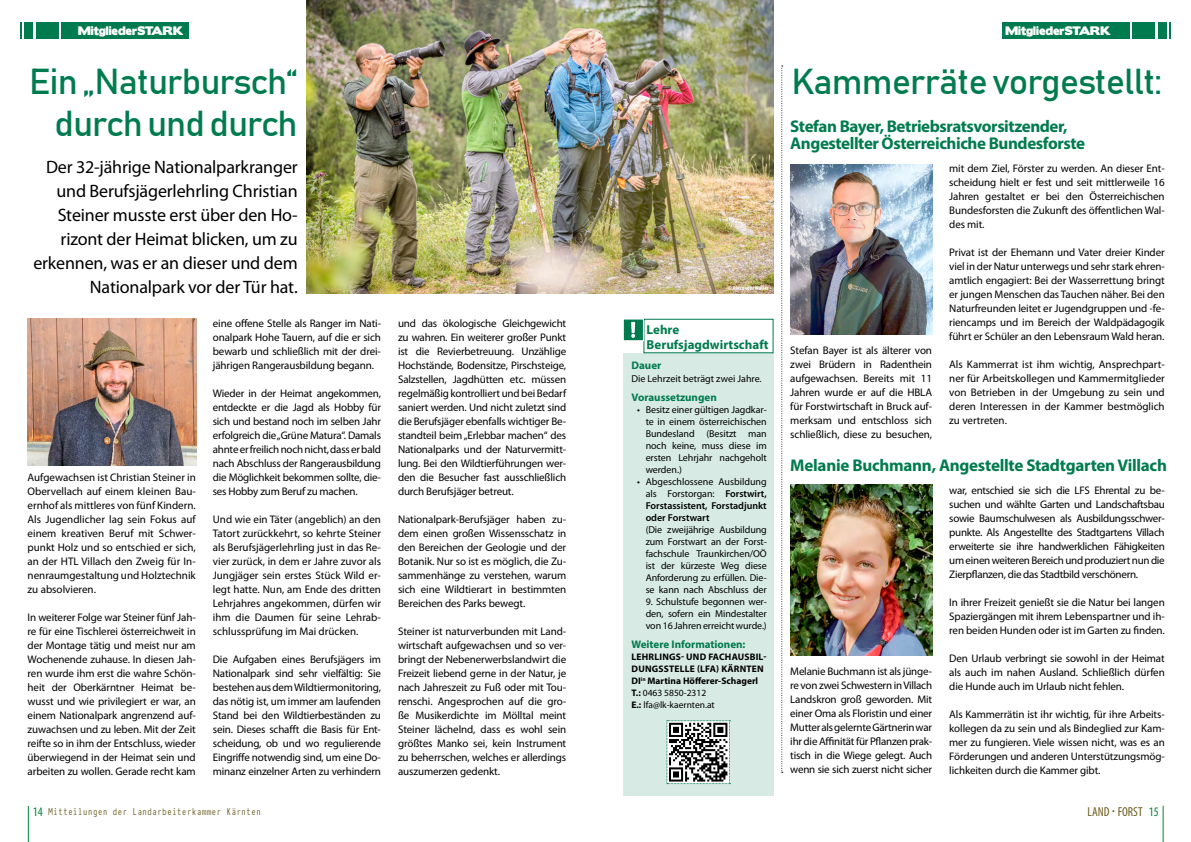
<style>
.page{position:relative;width:1191px;height:842px;background:#fff}
.page>*{position:absolute;margin:0;border:0;box-sizing:border-box;transform-origin:0 0}
.t1{font:36px/42px "Bahnschrift";letter-spacing:-.025em;color:#007b4f;text-align:right}
.t2{font:18px/24px "Myriad Pro";letter-spacing:-.01em;color:#000;text-align:right}
.t3{font:700 17px/17px "Myriad Pro";letter-spacing:-.025em;color:#007b4f}
.t4{font:700 13px/15px "Myriad Pro";color:#007b4f}
.t5{font:condensed 13px "Myriad Pro";color:#6a5c20}
.t6{font:11px/14px "Myriad Pro";letter-spacing:-.01em;color:#000;text-align:justify}
.t7{font:11px "Typewriter Condensed";color:#6a5c20}
.t8{font:700 11px "Myriad Pro";color:#007b4f}
.t9{font:11px "Boris Black Bloxx";color:#fff}
.t10{font:10px/12px "Myriad Pro";letter-spacing:-.01em;color:#000;text-align:justify}
.t11{font:600 10px/12px "Myriad Pro";color:#000;text-align:justify}
.t12{font:700 9.5px/12px "Myriad Pro";letter-spacing:.02em;color:#000}
.t13{font:700 condensed 6px "Myriad Pro";color:#fff}
.s1{font-family:"Myriad Pro";font-stretch:condensed;font-size:13px;color:#008639}
.s2{font-weight:400}
.s3{color:#008639}
</style>
<div class="page">
<div style="left:61px;top:22px;width:128px;height:17px;background:#007b4f"></div>
<div style="left:36px;top:22px;width:23px;height:17px;background:#007b4f"></div>
<div style="left:24px;top:22px;width:9px;height:17px;background:#007b4f"></div>
<svg style="left:20px;top:22px;width:2px;height:17px"></svg>
<hr style="left:28px;top:806px;width:1px;height:36px;background:#008639">
<div style="left:1002px;top:22px;width:127px;height:17px;background:#007b4f"></div>
<div style="left:1132px;top:22px;width:23px;height:17px;background:#007b4f"></div>
<div style="left:1157px;top:22px;width:9px;height:17px;background:#007b4f"></div>
<svg style="left:1169px;top:22px;width:2px;height:17px"></svg>
<hr style="left:1162px;top:806px;width:1px;height:36px;background:#008639">
<div style="left:623px;top:353px;width:150px;height:443px;background:#d7eae3"></div>
<div style="left:643px;top:319px;width:130px;height:34px;border:1px solid #007b4f"></div>
<div style="left:623px;top:319px;width:20px;height:22px;background:#007b4f;border:1px solid #fff"></div>
<svg style="left:631px;top:322px;width:4px;height:16px"></svg>
<img style="left:306px;top:0;width:467px;height:293px">
<img style="left:790px;top:164px;width:142px;height:170px">
<img style="left:790px;top:485px;width:142px;height:170px">
<img style="left:28px;top:319px;width:168px;height:146px">
<svg style="left:781px;top:66px;width:2px;height:707px"></svg>
<svg style="left:666px;top:720px;width:64px;height:64px;background:#898d8b"></svg>
<p class="t9" style="left:78px;top:22px;width:107px">MitgliederSTARK</p>
<h1 class="t1" style="left:29px;top:59px;width:270px">Ein „Naturbursch“ durch und durch</h1>
<h2 class="t2" style="left:33px;top:155px;width:266px">Der 32-jährige Nationalparkranger und Berufsjägerlehrling Christian Steiner musste erst über den Ho&shy;rizont der Heimat blicken, um zu erkennen, was er an dieser und dem Nationalpark vor der Tür hat.</h2>
<p class="t6" style="left:28px;top:470px;width:170px">Aufgewachsen ist Christian Steiner in Obervellach auf einem kleinen Bau&shy;ernhof als mittleres von fünf Kindern.<br>Als Jugendlicher lag sein Fokus auf einem kreativen Beruf mit Schwer&shy;punkt Holz und so entschied er sich, an der HTL Villach den Zweig für In&shy;nenraumgestaltung und Holztechnik zu absolvieren.</p>
<p class="t6" style="left:28px;top:610px;width:170px">In weiterer Folge war Steiner fünf Jah&shy;re für eine Tischlerei österreichweit in der Montage tätig und meist nur am Wochenende zuhause. In diesen Jah&shy;ren wurde ihm erst die wahre Schön&shy;heit der Oberkärntner Heimat be&shy;wusst und wie privilegiert er war, an einem Nationalpark angrenzend auf&shy;zuwachsen und zu leben. Mit der Zeit reifte so in ihm der Entschluss, wieder überwiegend in der Heimat sein und arbeiten zu wollen. Gerade recht kam</p>
<p class="t6" style="left:213px;top:316px;width:170px">eine offene Stelle als Ranger im Nati&shy;onalpark Hohe Tauern, auf die er sich bewarb und schließlich mit der drei&shy;jährigen Rangerausbildung begann.</p>
<p class="t6" style="left:213px;top:386px;width:170px">Wieder in der Heimat angekommen, entdeckte er die Jagd als Hobby für sich und bestand noch im selben Jahr erfolgreich die „Grüne Matura“. Damals ahnte er freilich noch nicht, dass er bald nach Abschluss der Rangerausbildung die Möglichkeit bekommen sollte, die&shy;ses Hobby zum Beruf zu machen.</p>
<p class="t6" style="left:213px;top:512px;width:170px">Und wie ein Täter (angeblich) an den Tatort zurückkehrt, so kehrte Steiner als Berufsjägerlehrling just in das Re&shy;vier zurück, in dem er Jahre zuvor als Jungjäger sein erstes Stück Wild er&shy;legt hatte. Nun, am Ende des dritten Lehrjahres angekommen, dürfen wir ihm die Daumen für seine Lehrab&shy;schlussprüfung im Mai drücken.</p>
<p class="t6" style="left:213px;top:652px;width:170px">Die Aufgaben eines Berufsjägers im Nationalpark sind sehr vielfältig: Sie bestehen aus dem Wildtiermonitoring, das nötig ist, um immer am laufenden Stand bei den Wildtierbeständen zu sein. Dieses schafft die Basis für Ent&shy;scheidung, ob und wo regulierende Eingriffe notwendig sind, um eine Do&shy;minanz einzelner Arten zu verhindern</p>
<p class="t7" style="left:33px;top:804px;width:230px"><span class="s1">14</span> Mitteilungen der Landarbeiterkammer Kärnten</p>
<p class="t6" style="left:398px;top:316px;width:170px">und das ökologische Gleichgewicht zu wahren. Ein weiterer großer Punkt ist die Revierbetreuung. Unzählige Hochstände, Bodensitze, Pirschsteige, Salzstellen, Jagdhütten etc. müssen regelmäßig kontrolliert und bei Bedarf saniert werden. Und nicht zuletzt sind die Berufsjäger ebenfalls wichtiger Be&shy;standteil beim „Erlebbar machen“ des Nationalparks und der Naturvermitt&shy;lung. Bei den Wildtierführungen wer&shy;den die Besucher fast ausschließlich durch Berufsjäger betreut.</p>
<p class="t6" style="left:398px;top:512px;width:170px">Nationalpark-Berufsjäger haben zu&shy;dem einen großen Wissensschatz in den Bereichen der Geologie und der Botanik. Nur so ist es möglich, die Zu&shy;sammenhänge zu verstehen, warum sich eine Wildtierart in bestimmten Bereichen des Parks bewegt.</p>
<p class="t6" style="left:398px;top:624px;width:170px">Steiner ist naturverbunden mit Land&shy;wirtschaft aufgewachsen und so ver&shy;bringt der Nebenerwerbslandwirt die Freizeit liebend gerne in der Natur, je nach Jahreszeit zu Fuß oder mit Tou&shy;renschi. Angesprochen auf die gro&shy;ße Musikerdichte im Mölltal meint Steiner lächelnd, dass es wohl sein größtes Manko sei, kein Instrument zu beherrschen, welches er allerdings auszumerzen gedenkt.</p>
<p class="t13" style="left:728px;top:285px;width:42px">© Alexander Müller</p>
<p class="t4" style="left:646px;top:321px;width:124px">Lehre<br>Berufsjagdwirtschaft</p>
<p class="t8" style="left:631px;top:358px;width:31px">Dauer</p>
<p class="t10" style="left:631px;top:373px;width:132px">Die Lehrzeit beträgt zwei Jahre.</p>
<p class="t8" style="left:631px;top:390px;width:87px">Voraussetzungen</p>
<p class="t10" style="left:645px;top:404px;width:123px;text-indent:-8px">• Besitz einer gültigen Jagdkar&shy;te in einem österreichischen Bundesland (Besitzt man noch keine, muss diese im ersten Lehrjahr nachgeholt werden.)</p>
<p class="t11" style="left:645px;top:476px;width:123px;text-indent:-8px"><span class="s2">• Abgeschlossene Ausbildung als Forstorgan:</span> Forstwirt, Forstassistent, Forstadjunkt oder Forstwart</p>
<p class="t10" style="left:645px;top:524px;width:123px">(Die zweijährige Ausbildung zum Forstwart an der Forst&shy;fachschule Traunkirchen/OÖ ist der kürzeste Weg diese Anforderung zu erfüllen. Die&shy;se kann nach Abschluss der</p>
<p class="t10" style="left:645px;top:596px;width:123px">9. Schulstufe begonnen wer&shy;den, sofern ein Mindestalter von 16 Jahren erreicht wurde.)</p>
<p class="t8" style="left:631px;top:637px;width:115px">Weitere Informationen:</p>
<p class="t12" style="left:631px;top:651px;width:137px">LEHRLINGS- UND FACHAUSBIL-<br>DUNGSSTELLE (LFA) KÄRNTEN<br>DI<sup>in</sup> Martina Höfferer-Schagerl<br>T.: <span class="s2">0463 5850-2312<br></span>E.: <span class="s2">lfa@lk-kaernten.at</span></p>
<p class="t9" style="left:1005px;top:22px;width:107px">MitgliederSTARK</p>
<h1 class="t1" style="left:791px;top:59px;width:372px">Kammerräte vorgestellt:</h1>
<h3 class="t3" style="left:790px;top:117px;width:296px">Stefan Bayer, Betriebsratsvorsitzender,<br>Angestellter Österreichiche Bundesforste</h3>
<p class="t6" style="left:949px;top:161px;width:217px">mit dem Ziel, Förster zu werden. An dieser Ent&shy;scheidung hielt er fest und seit mittlerweile 16<br>Jahren gestaltet er bei den Österreichischen Bundesforsten die Zukunft des öffentlichen Wal&shy;des mit.</p>
<p class="t6" style="left:949px;top:245px;width:217px">Privat ist der Ehemann und Vater dreier Kinder viel in der Natur unterwegs und sehr stark ehren&shy;amtlich engagiert: Bei der Wasserrettung bringt er jungen Menschen das Tauchen näher. Bei den Naturfreunden leitet er Jugendgruppen und -fe&shy;riencamps und im Bereich der Waldpädagogik führt er Schüler an den Lebensraum Wald heran.</p>
<p class="t6" style="left:949px;top:357px;width:217px">Als Kammerrat ist ihm wichtig, Ansprechpart&shy;ner für Arbeitskollegen und Kammermitglieder von Betrieben in der Umgebung zu sein und deren Interessen in der Kammer bestmöglich zu vertreten.</p>
<h3 class="t3" style="left:790px;top:456px;width:378px">Melanie Buchmann, Angestellte Stadtgarten Villach</h3>
<p class="t6" style="left:949px;top:483px;width:217px">war, entschied sie sich die LFS Ehrental zu be&shy;suchen und wählte Garten und Landschaftsbau sowie Baumschulwesen als Ausbildungsschwer&shy;punkte. Als Angestellte des Stadtgartens Villach erweiterte sie ihre handwerklichen Fähigkeiten um einen weiteren Bereich und produziert nun die Zierpflanzen, die das Stadtbild verschönern.</p>
<p class="t6" style="left:949px;top:595px;width:217px">In ihrer Freizeit genießt sie die Natur bei langen Spaziergängen mit ihrem Lebenspartner und ih&shy;ren beiden Hunden oder ist im Garten zu finden.</p>
<p class="t6" style="left:949px;top:651px;width:217px">Den Urlaub verbringt sie sowohl in der Heimat als auch im nahen Ausland. Schließlich dürfen die Hunde auch im Urlaub nicht fehlen.</p>
<p class="t6" style="left:949px;top:707px;width:217px">Als Kammerrätin ist ihr wichtig, für ihre Arbeits&shy;kollegen da zu sein und als Bindeglied zur Kam&shy;mer zu fungieren. Viele wissen nicht, was es an Förderungen und anderen Unterstützungsmög&shy;lichkeiten durch die Kammer gibt.</p>
<p class="t6" style="left:790px;top:343px;width:143px">Stefan Bayer ist als älterer von zwei Brüdern in Radenthein aufgewachsen. Bereits mit 11<br>Jahren wurde er auf die HBLA für Forstwirtschaft in Bruck auf&shy;merksam und entschloss sich schließlich, diese zu besuchen,</p>
<p class="t6" style="left:790px;top:664px;width:143px">Melanie Buchmann ist als jünge&shy;re von zwei Schwestern in Villach Landskron groß geworden. Mit einer Oma als Floristin und einer Mutter als gelernte Gärtnerin war ihr die Affinität für Pflanzen prak&shy;tisch in die Wiege gelegt. Auch wenn sie sich zuerst nicht sicher</p>
<p class="t5" style="left:1087px;top:804px;width:73px">LAND FORST <span class="s3">15</span></p>
</div>
